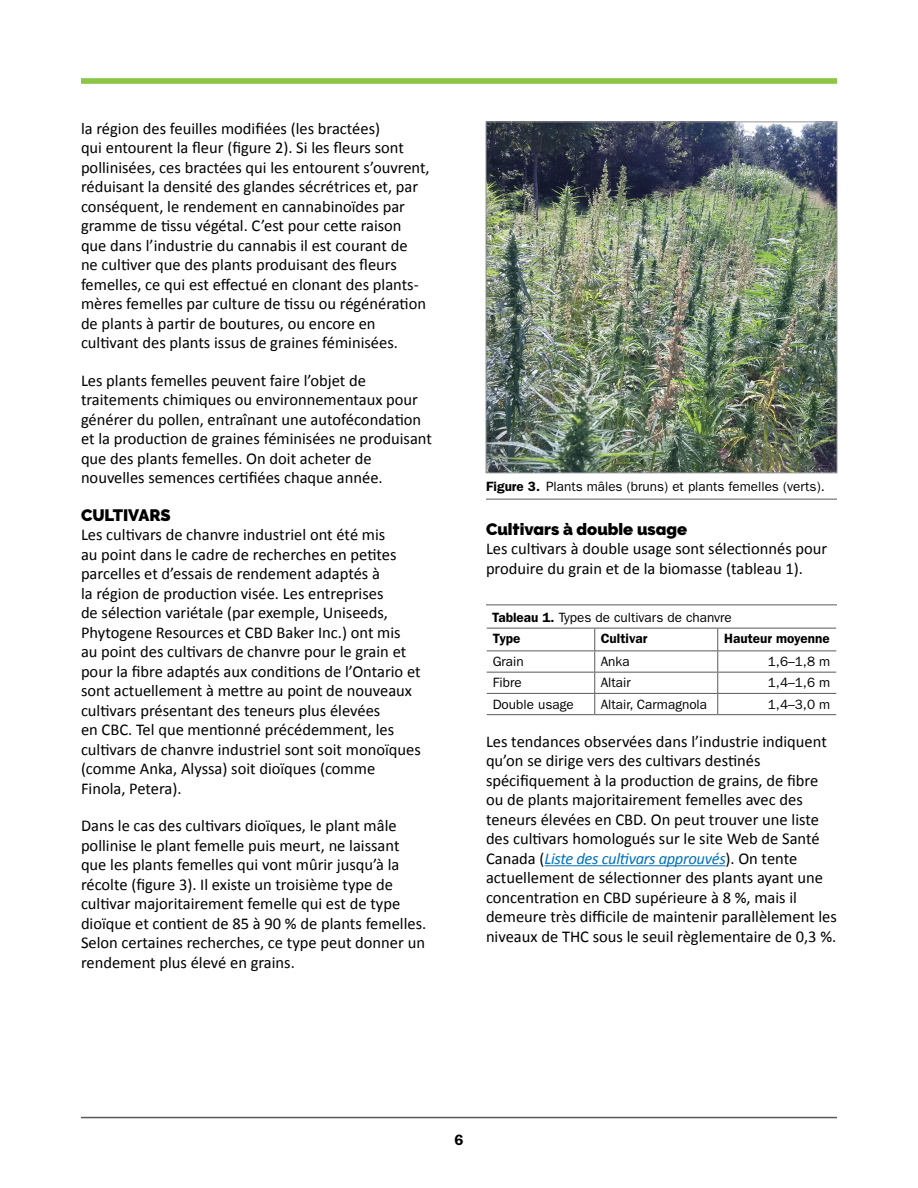
<style>
.page{position:relative;width:918px;height:1188px;background:#fff}
.page>*{position:absolute;margin:0;border:0;box-sizing:border-box;transform-origin:0 0}
.BT{font:16.5px/19.5px "Calibri";color:#000}
.Heading_2{font:900 16.5px "Raleway";color:#000}
.Heading_1{font:900 16.5px "Raleway";color:#000}
.t1{font:600 15px "ITC Franklin Gothic Std";color:#000}
.Figure_caption_w_rul{font:13.5px "ITC Franklin Gothic Std";color:#000}
.CellBody{font:13.5px "ITC Franklin Gothic Std";color:#000}
.TableTitle_FRENCH{font:13.5px "ITC Franklin Gothic Std";color:#000}
.CellBody_-_Right{font:13.5px "ITC Franklin Gothic Std";color:#000}
.CellHEADING_-_CENTRE{font:600 13.5px "ITC Franklin Gothic Std";color:#000}
.CellHEADING{font:600 13.5px "ITC Franklin Gothic Std";color:#000}
.s1{font-weight:600}
.s2{font-style:italic;color:#0072bc}
</style>
<div class="page">
<hr style="left:81px;top:79px;width:756px;height:4px;background:#8dc63f">
<hr style="left:81px;top:1117px;width:756px;height:1px;background:#58595b">
<hr style="left:486px;top:499px;width:351px;height:1px;background:#58595b">
<hr style="left:486px;top:604px;width:351px;height:1px;background:#58595b">
<hr style="left:545px;top:865px;width:180px;height:1px;background:#0072bc">
<img style="left:488px;top:124px;width:347px;height:347px">
<div style="left:486px;top:122px;width:351px;height:351px;border:1px solid #939598"></div>
<hr style="left:487px;top:672px;width:108px;height:1px;background:#58595b">
<hr style="left:595px;top:672px;width:123px;height:1px;background:#58595b">
<hr style="left:718px;top:672px;width:118px;height:1px;background:#58595b">
<hr style="left:487px;top:693px;width:108px;height:1px;background:#58595b">
<hr style="left:595px;top:693px;width:123px;height:1px;background:#58595b">
<svg style="left:594px;top:629px;width:1px;height:85px"></svg>
<hr style="left:718px;top:693px;width:118px;height:1px;background:#58595b">
<svg style="left:717px;top:629px;width:1px;height:85px"></svg>
<hr style="left:487px;top:714px;width:108px;height:1px;background:#58595b">
<hr style="left:595px;top:714px;width:123px;height:1px;background:#58595b">
<hr style="left:718px;top:714px;width:118px;height:1px;background:#58595b">
<hr style="left:487px;top:628px;width:108px;height:1px;background:#58595b">
<hr style="left:595px;top:628px;width:123px;height:1px;background:#58595b">
<hr style="left:718px;top:628px;width:118px;height:1px;background:#58595b">
<hr style="left:487px;top:651px;width:108px;height:1px;background:#58595b">
<hr style="left:595px;top:651px;width:123px;height:1px;background:#58595b">
<hr style="left:718px;top:651px;width:118px;height:1px;background:#58595b">
<p class="BT" style="left:81px;top:119px;width:350px">la région des feuilles modifiées (les bractées)<br>qui entourent la fleur (figure 2). Si les fleurs sont pollinisées, ces bractées qui les entourent s’ouvrent, réduisant la densité des glandes sécrétrices et, par conséquent, le rendement en cannabinoïdes par gramme de tissu végétal. C’est pour cette raison que dans l’industrie du cannabis il est courant de<br>ne cultiver que des plants produisant des fleurs femelles, ce qui est effectué en clonant des plants&shy;mères femelles par culture de tissu ou régénération de plants à partir de boutures, ou encore en cultivant des plants issus de graines féminisées.</p>
<p class="BT" style="left:81px;top:371px;width:352px">Les plants femelles peuvent faire l’objet de traitements chimiques ou environnementaux pour générer du pollen, entraînant une autofécondation et la production de graines féminisées ne produisant que des plants femelles. On doit acheter de nouvelles semences certifiées chaque année.</p>
<h2 class="Heading_1" style="left:81px;top:505px;width:91px">CULTIVARS</h2>
<p class="BT" style="left:81px;top:525px;width:341px">Les cultivars de chanvre industriel ont été mis<br>au point dans le cadre de recherches en petites parcelles et d’essais de rendement adaptés à<br>la région de production visée. Les entreprises<br>de sélection variétale (par exemple, Uniseeds, Phytogene Resources et CBD Baker Inc.) ont mis au point des cultivars de chanvre pour le grain et pour la fibre adaptés aux conditions de l’Ontario et sont actuellement à mettre au point de nouveaux cultivars présentant des teneurs plus élevées<br>en CBC. Tel que mentionné précédemment, les cultivars de chanvre industriel sont soit monoïques (comme Anka, Alyssa) soit dioïques (comme Finola, Petera).</p>
<p class="BT" style="left:81px;top:816px;width:347px">Dans le cas des cultivars dioïques, le plant mâle pollinise le plant femelle puis meurt, ne laissant que les plants femelles qui vont mûrir jusqu’à la récolte (figure 3). Il existe un troisième type de cultivar majoritairement femelle qui est de type dioïque et contient de 85 à 90 % de plants femelles.<br>Selon certaines recherches, ce type peut donner un rendement plus élevé en grains.</p>
<p class="Figure_caption_w_rul" style="left:486px;top:479px;width:340px"><span class="s1">Figure 3.</span> Plants mâles (bruns) et plants femelles (verts).</p>
<h3 class="Heading_2" style="left:486px;top:519px;width:203px">Cultivars à double usage</h3>
<p class="BT" style="left:486px;top:539px;width:343px">Les cultivars à double usage sont sélectionnés pour produire du grain et de la biomasse (tableau 1).</p>
<p class="TableTitle_FRENCH" style="left:492px;top:609px;width:241px"><span class="s1">Tableau 1.</span> Types de cultivars de chanvre</p>
<p class="CellHEADING" style="left:493px;top:631px;width:29px">Type</p>
<p class="CellHEADING" style="left:601px;top:631px;width:48px">Cultivar</p>
<p class="CellHEADING_-_CENTRE" style="left:724px;top:631px;width:107px">Hauteur moyenne</p>
<p class="CellBody" style="left:493px;top:654px;width:33px">Grain</p>
<p class="CellBody" style="left:601px;top:654px;width:30px">Anka</p>
<p class="CellBody_-_Right" style="left:768px;top:654px;width:64px">1,6–1,8 m</p>
<p class="CellBody" style="left:493px;top:675px;width:30px">Fibre</p>
<p class="CellBody" style="left:601px;top:675px;width:31px">Altair</p>
<p class="CellBody_-_Right" style="left:768px;top:675px;width:64px">1,4–1,6 m</p>
<p class="CellBody" style="left:493px;top:696px;width:82px">Double usage</p>
<p class="CellBody" style="left:601px;top:696px;width:108px">Altair, Carmagnola</p>
<p class="CellBody_-_Right" style="left:768px;top:696px;width:64px">1,4–3,0 m</p>
<p class="BT" style="left:486px;top:731px;width:352px">Les tendances observées dans l’industrie indiquent qu’on se dirige vers des cultivars destinés spécifiquement à la production de grains, de fibre ou de plants majoritairement femelles avec des teneurs élevées en CBD. On peut trouver une liste des cultivars homologués sur le site Web de Santé Canada (<span class="s2">Liste des cultivars approuvés</span>). On tente actuellement de sélectionner des plants ayant une concentration en CBD supérieure à 8 %, mais il demeure très difficile de maintenir parallèlement les niveaux de THC sous le seuil règlementaire de 0,3 %.</p>
<p class="t1" style="left:454px;top:1131px;width:10px">6</p>
</div>
